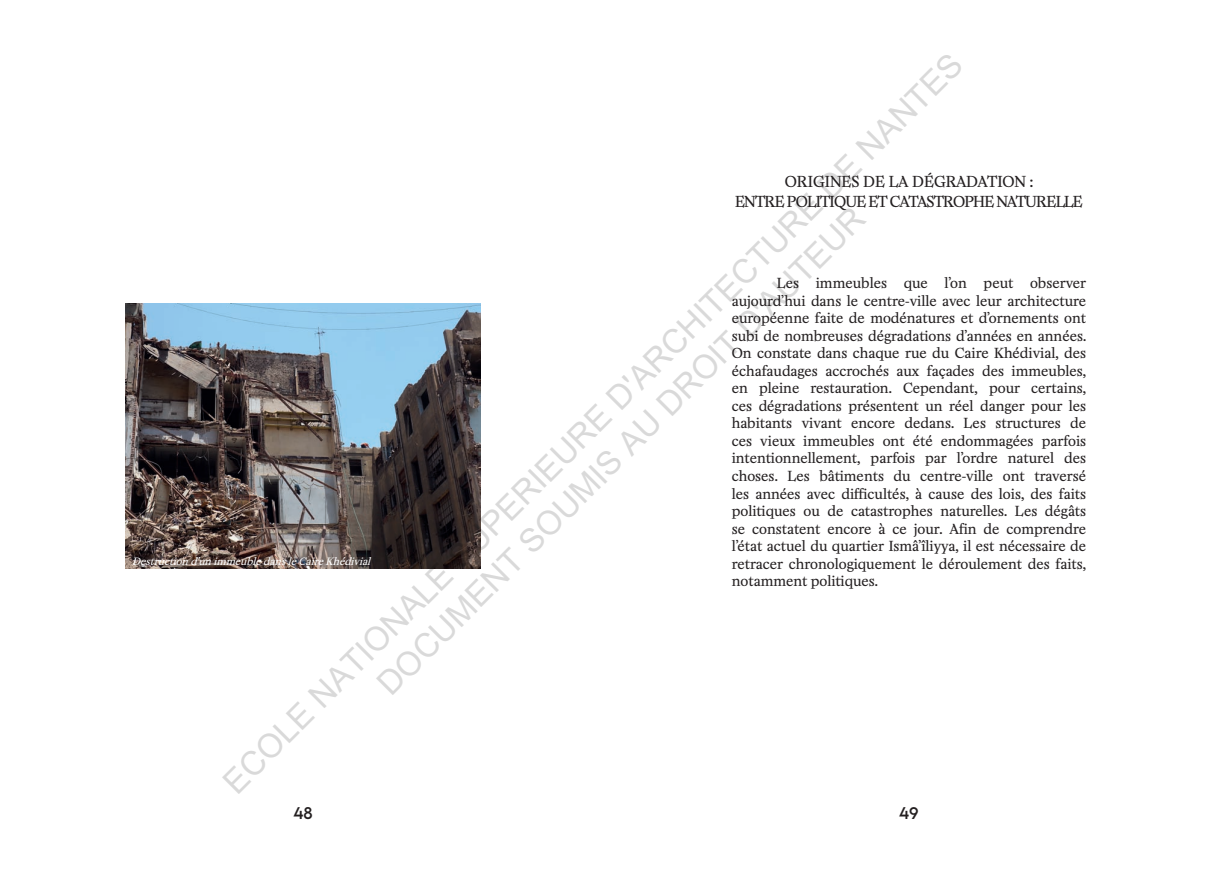
<style>
.page{position:relative;width:1212px;height:872px;background:#fff}
.page>*{position:absolute;margin:0;border:0;box-sizing:border-box;transform-origin:0 0}
.t1{font:33.12px/39.6px "Arial";color:rgb(0 0 0/.15);text-align:center}
.t2{font:15px/20px "Minipax";letter-spacing:-.05em;color:#231f20;text-align:center}
.t3{font:15px "LEMONMILK";color:#231f20}
.t4{font:13.75px/17.5px "Minipax";color:#231f20;text-align:justify}
.t5{font:italic 10px "Minipax";color:#fff}
</style>
<div class="page">
<img style="left:126px;top:303px;width:354px;height:266px">
<h1 class="t1" style="left:215px;top:773px;width:1031px;rotate:-45deg">ECOLE NATIONALE SUPERIEURE D'ARCHITECTURE DE NANTES<br>DOCUMENT SOUMIS AU DROIT D'AUTEUR</h1>
<p class="t2" style="left:735px;top:173px;width:349px">ORIGINES DE LA DÉGRADATION :<br>ENTRE POLITIQUE ET CATASTROPHE NATURELLE</p>
<p class="t4" style="left:732px;top:275px;width:356px;text-indent:45px">Les immeubles que l’on peut observer aujourd’hui dans le centre-ville avec leur architecture européenne faite de modénatures et d’ornements ont subi de nombreuses dégradations d’années en années.<br>On constate dans chaque rue du Caire Khédivial, des échafaudages accrochés aux façades des immeubles, en pleine restauration. Cependant, pour certains, ces dégradations présentent un réel danger pour les habitants vivant encore dedans. Les structures de ces vieux immeubles ont été endommagées parfois intentionnellement, parfois par l’ordre naturel des choses. Les bâtiments du centre-ville ont traversé les années avec difficultés, à cause des lois, des faits politiques ou de catastrophes naturelles. Les dégâts se constatent encore à ce jour. Afin de comprendre l’état actuel du quartier Ismâ’îliyya, il est nécessaire de retracer chronologiquement le déroulement des faits, notamment politiques.</p>
<p class="t5" style="left:132px;top:555px;width:243px">Destructiond’unimmeubledansleCaireKhédivial</p>
<p class="t3" style="left:293px;top:803px;width:21px">48</p>
<p class="t3" style="left:899px;top:803px;width:21px">49</p>
</div>
